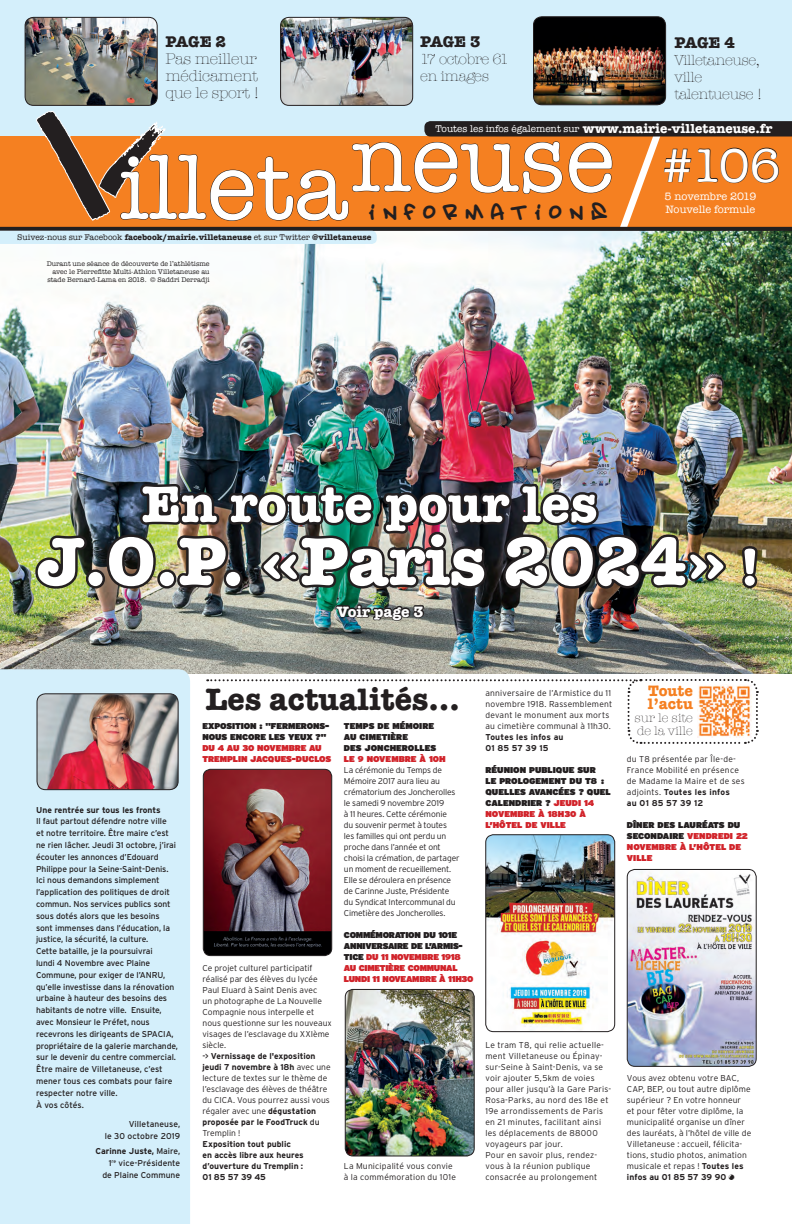
<style>
.page{position:relative;width:792px;height:1224px;background:#fff}
.page>*{position:absolute;margin:0;border:0;box-sizing:border-box;transform-origin:0 0}
.t1{font:94.2px "American Typewriter";color:#fff}
.t2{font:700 70px "American Typewriter";color:#fff}
.t3{font:700 53px "American Typewriter";color:#fff}
.t4{font:48.5px "American Typewriter";color:#fff}
.t5{font:35px "Amsterdam Graffiti";letter-spacing:.28em;color:#231f20}
.t6{font:700 31.9px "American Typewriter";color:#231f20}
.t7{font:300 16px/17px "American Typewriter";letter-spacing:-.02em;color:#231f20}
.t8{font:700 16px "American Typewriter";color:#231f20}
.t9{font:700 15.6px/12.9px "American Typewriter";color:#f58021}
.t10{font:700 15.5px "American Typewriter";color:#fff}
.t11{font:300 15px/17px "American Typewriter";letter-spacing:-.03em;color:#231f20}
.t12{font:300 12.9px/12.9px "American Typewriter";letter-spacing:-.01em;color:#231f20}
.t13{font:11px/13.2px "American Typewriter";color:#fff}
.t14{font:10px "American Typewriter";color:#fff}
.t15{font:300 8.5px/11px "Interstate";letter-spacing:.005em;color:#231f20}
.t16{font:8.5px/11.8px "Interstate";letter-spacing:-.01em;color:#231f20}
.t17{font:300 8.5px/11px "Interstate";letter-spacing:.025em;color:#231f20}
.t18{font:300 8.5px/11px "Interstate";letter-spacing:-.02em;color:#231f20}
.t19{font:900 8.5px/11px "Interstate";color:#231f20}
.t20{font:700 8.5px/11px "Interstate";color:#231f20}
.t21{font:900 8.5px/11px "Interstate";letter-spacing:-.03em;color:#d1232a}
.t22{font:900 8.5px/11px "Interstate";color:#d1232a}
.t23{font:700 8.5px "American Typewriter";color:#231f20}
.t24{font:900 8.5px/11px "Interstate";letter-spacing:-.01em;color:#d1232a}
.t25{font:8.5px/12px "Interstate";letter-spacing:.01em;color:#231f20;text-align:right}
.t26{font:7px/8.4px "American Typewriter";color:#231f20;text-align:right}
.s1{font-weight:700;font-size:13.4px}
.s2{font-weight:400}
.s3{font-size:53px}
.s4{font-weight:700}
.s5{color:#231f20}
.s6{color:#d1232a}
.s7{font-family:"bubble";font-weight:400;font-size:7px}
</style>
<div class="page">
<div style="left:0;top:849px;width:190px;height:375px;background:#d4effb"></div>
<img style="left:345px;top:989px;width:129px;height:167px">
<div style="left:345px;top:989px;width:129px;height:167px;border:1px solid #231f20;border-radius:8px"></div>
<img style="left:487px;top:849px;width:127px;height:182px">
<div style="left:485px;top:834px;width:130px;height:198px;border:1px solid #231f20;border-radius:8px"></div>
<img style="left:627px;top:869px;width:129px;height:197px">
<div style="left:627px;top:869px;width:129px;height:197px;border:1px solid #231f20;border-radius:8px"></div>
<img style="left:203px;top:849px;width:129px;height:106px">
<div style="left:203px;top:769px;width:129px;height:187px;border:1px solid #231f20;border-radius:7px"></div>
<img style="left:0;top:0;width:792px;height:849px">
<h3 class="t8" style="left:165px;top:28px;width:62px">PAGE 2</h3>
<h3 class="t7" style="left:165px;top:50px;width:96px">Pas meilleur médicament que le sport !</h3>
<h3 class="t8" style="left:420px;top:28px;width:62px">PAGE 3</h3>
<h3 class="t11" style="left:420px;top:50px;width:91px">17 octobre 61 en images</h3>
<h3 class="t8" style="left:674px;top:28px;width:62px">PAGE 4</h3>
<h3 class="t11" style="left:674px;top:51px;width:90px">Villetaneuse, ville talentueuse !</h3>
<p class="t14" style="left:435px;top:121px;width:338px">Toutes les infos également sur <span class="s1">www.mairie-villetaneuse.fr</span></p>
<h1 class="t1" style="left:351px;top:88px;width:265px">neuse</h1>
<h3 class="t5" style="left:370px;top:188px;width:238px">informations</h3>
<h1 class="t1" style="left:119px;top:115px;width:229px">illeta</h1>
<p class="t23" style="left:17px;top:230px;width:355px"><span class="s2">Suivez-nous sur Facebook</span> facebook/mairie.villetaneuse <span class="s2">et sur Twitter</span> @villetaneuse</p>
<p class="t26" style="left:47px;top:259px;width:164px">Durant une séance de découverte de l’athlétisme avec le Pierrefitte Multi-Athlon Villetaneuse au stade Bernard-Lama en 2018. © Saddri Derradji</p>
<h3 class="t4" style="left:663px;top:128px;width:119px">#106</h3>
<p class="t13" style="left:664px;top:190px;width:93px">5 novembre 2019<br>Nouvelle formule</p>
<h3 class="t3" style="left:141px;top:458px;width:457px">En route pour les</h3>
<h2 class="t2" style="left:37px;top:501px;width:726px">J.O.P. «Paris 2024» <span class="s3">!</span></h2>
<h3 class="t10" style="left:337px;top:598px;width:88px">Voir page 3</h3>
<p class="t20" style="left:36px;top:804px;width:126px">Une rentrée sur tous les fronts</p>
<p class="t16" style="left:36px;top:815px;width:143px">Il faut partout défendre notre ville<br>et notre territoire. Être maire c’est ne rien lâcher. Jeudi 31 octobre, j’irai écouter les annonces d’Edouard Philippe pour la Seine-Saint-Denis.<br>Ici nous demandons simplement l’application des politiques de droit commun. Nos services publics sont sous dotés alors que les besoins sont immenses dans l’éducation, la justice, la sécurité, la culture.<br>Cette bataille, je la poursuivrai<br>lundi 4 Novembre avec Plaine Commune, pour exiger de l’ANRU, qu’elle investisse dans la rénovation urbaine à hauteur des besoins des habitants de notre ville. Ensuite, avec Monsieur le Préfet, nous recevrons les dirigeants de SPACIA, propriétaire de la galerie marchande, sur le devenir du centre commercial.<br>Être maire de Villetaneuse, c’est mener tous ces combats pour faire respecter notre ville.<br>À vos côtés.</p>
<p class="t25" style="left:105px;top:1118px;width:77px">Villetaneuse,<br>le 30 octobre 2019</p>
<p class="t16" style="left:95px;top:1145px;width:86px;text-align:right"><span class="s4">Carinne Juste,</span> Maire,<br>1<sup>re</sup> vice-Présidente<br>de Plaine Commune</p>
<h3 class="t6" style="left:205px;top:672px;width:256px">Les actualités…</h3>
<p class="t19" style="left:202px;top:720px;width:128px">EXPOSITION : "FERMERONS-<br>NOUS ENCORE LES YEUX ?"</p>
<p class="t24" style="left:202px;top:742px;width:130px">DU 4 AU 30 NOVEMBRE AU<br>TREMPLIN JACQUES-DUCLOS</p>
<p class="t15" style="left:202px;top:962px;width:131px">Ce projet culturel participatif réalisé par des élèves du lycée<br>Paul Eluard à Saint Denis avec<br>un photographe de La Nouvelle<br>Compagnie nous interpelle et nous questionne sur les nouveaux visages de l’esclavage du XXIème siècle.<br><span class="s2">-&gt;</span> <span class="s4">Vernissage de l'exposition jeudi 7 novembre à 18h</span> avec une lecture de textes sur le thème de l’esclavage des élèves de théâtre du CICA. Vous pourrez aussi vous régaler avec une <span class="s4">dégustation proposée par le FoodTruck</span> <span class="s2">du<br></span>Tremplin !</p>
<p class="t20" style="left:202px;top:1138px;width:103px">Exposition tout public<br>en accès libre aux heures d’ouverture du Tremplin :<br>01 85 57 39 45</p>
<p class="t19" style="left:344px;top:720px;width:94px">TEMPS DE MÉMOIRE<br>AU CIMETIÈRE<br>DES JONCHEROLLES</p>
<p class="t22" style="left:344px;top:753px;width:103px">LE 9 NOVEMBRE À 10H</p>
<p class="t18" style="left:344px;top:764px;width:117px">La cérémonie du Temps de<br>Mémoire 2017 aura lieu au crématorium des Joncherolles le samedi 9 novembre 2019<br>à 11 heures. Cette cérémonie<br>du souvenir permet à toutes<br>les familles qui ont perdu un proche dans l’année et ont choisi la crémation, de partager un moment de recueillement.<br>Elle se déroulera en présence de Carinne Juste, Présidente du Syndicat Intercommunal du<br>Cimetière des Joncherolles.</p>
<p class="t21" style="left:344px;top:929px;width:131px"><span class="s5">COMMÉMORATION DU 101E<br>ANNIVERSAIRE DE L’ARMIS-<br>TICE</span> DU 11 NOVEMBRE 1918<br>AU CIMETIÈRE COMMUNAL<br>LUNDI 11 NOVEAMBRE À 11H30</p>
<p class="t15" style="left:344px;top:1160px;width:113px">La Municipalité vous convie à la commémoration du 101e</p>
<p class="t15" style="left:485px;top:687px;width:128px">anniversaire de l’Armistice du 11 novembre 1918. Rassemblement devant le monument aux morts au cimetière communal à 11h30.</p>
<p class="t20" style="left:485px;top:731px;width:80px">Toutes les infos au<br>01 85 57 39 15</p>
<p class="t19" style="left:485px;top:764px;width:127px">RÉUNION PUBLIQUE SUR<br>LE PROLOGEMENT DU T8 :<br>QUELLES AVANCÉES ? QUEL<br>CALENDRIER ? <span class="s6">JEUDI 14<br>NOVEMBRE À 18H30 À<br>L’HÔTEL DE VILLE</span></p>
<p class="t17" style="left:485px;top:1039px;width:127px">Le tram T8, qui relie actuelle&shy;ment Villetaneuse ou Épinay&shy;sur-Seine à Saint-Denis, va se voir ajouter 5,5km de voies pour aller jusqu’à la Gare Paris-<br>Rosa-Parks, au nord des 18e et<br>19e arrondissements de Paris en 21 minutes, facilitant ainsi les déplacements de 88000 voyageurs par jour.<br>Pour en savoir plus, rendez&shy;vous à la réunion publique consacrée au prolongement</p>
<h3 class="t9" style="left:648px;top:684px;width:46px">Toute l’actu</h3>
<h3 class="t12" style="left:634px;top:711px;width:60px">sur le site de la ville</h3>
<p class="t17" style="left:627px;top:753px;width:119px">du T8 présentée par Île-de-<br>France Mobilité en présence de Madame la Maire et de ses adjoints. <span class="s4">Toutes les infos<br>au 01 85 57 39 12</span></p>
<p class="t22" style="left:627px;top:819px;width:122px"><span class="s5">DÎNER DES LAURÉATS DU<br>SECONDAIRE</span> VENDREDI 22<br>NOVEMBRE À L’HÔTEL DE<br>VILLE</p>
<p class="t15" style="left:627px;top:1072px;width:126px">Vous avez obtenu votre BAC,<br>CAP, BEP, ou tout autre diplôme supérieur ? En votre honneur<br>et pour fêter votre diplôme, la municipalité organise un dîner des lauréats, à l’hôtel de ville de<br>Villetaneuse : accueil, félicita&shy;tions, studio photos, animation musicale et repas ! <span class="s4">Toutes les infos au 01 85 57 39 90</span> <span class="s7">G</span></p>
</div>
